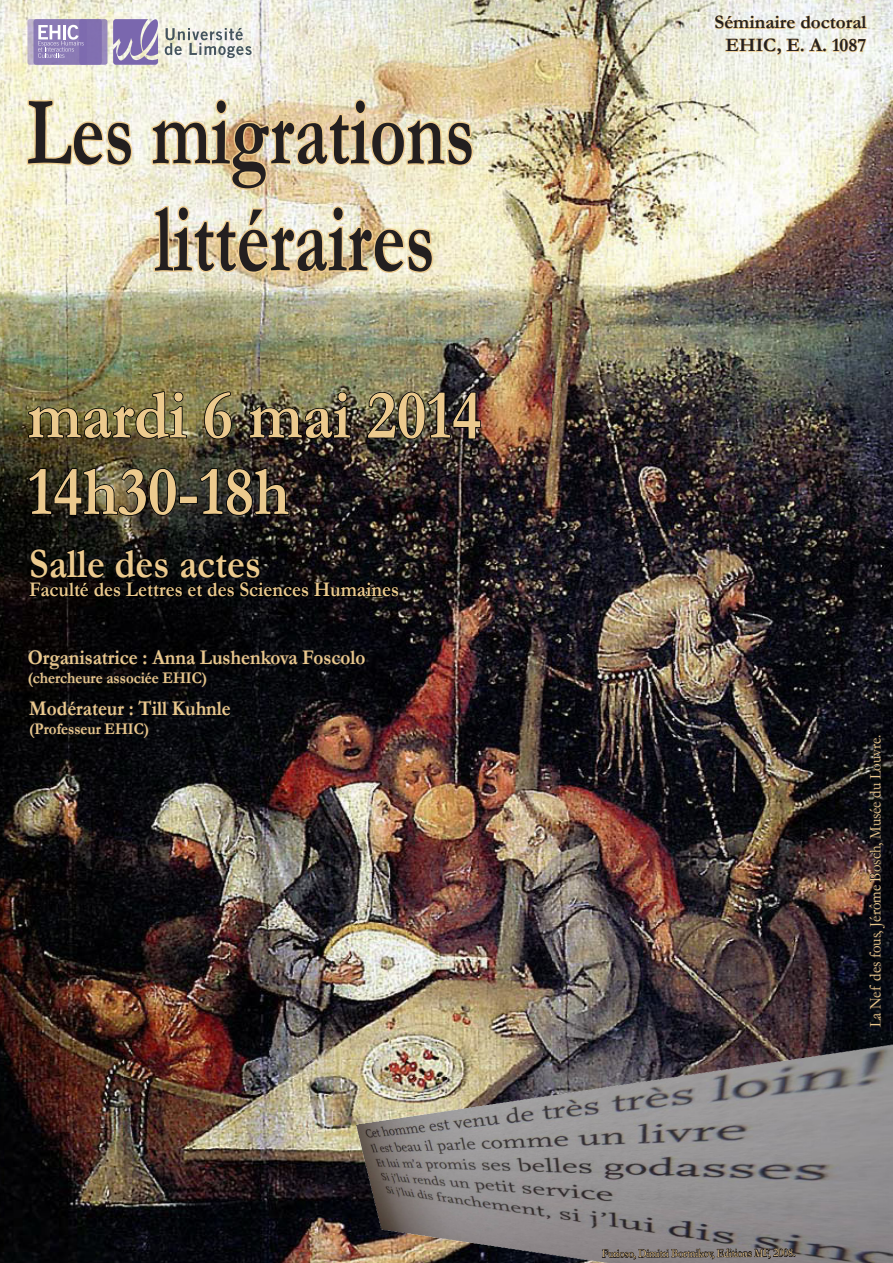
<style>
.page{position:relative;width:893px;height:1263px;background:#fff}
.page>*{position:absolute;margin:0;border:0;box-sizing:border-box;transform-origin:0 0}
.t1{font:700 98.1px/106.9px "Garamond";color:#231f20;scale:.72 1}
.t2{font:700 70.05px/76.3px "Garamond";color:#ecca8e;scale:.91 1}
.t3{font:700 42px "Garamond";color:#ecca8e;scale:.91 1}
.t4{font:700 21px "Garamond";color:#ecca8e;scale:.91 1}
.t5{font:700 19.05px/23px "Garamond";color:#231f20;text-align:center}
.t6{font:700 16.35px "Garamond";color:#ecca8e;scale:.91 1}
.t7{font:16.35px "Garamond";color:#ecca8e;scale:.91 1}
.t8{font:11.7px "Garamond";letter-spacing:-.005em;color:#ecca8e;scale:.91 1}
</style>
<div class="page">
<img style="left:0;top:0;width:893px;height:1263px">
<img style="left:482px;top:1033px;width:411px;height:230px">
<svg style="left:714px;top:6px;width:154px;height:50px"></svg>
<svg style="left:867px;top:734px;width:19px;height:294px;background:#171518"></svg>
<svg style="left:601px;top:1206px;width:195px;height:56px;background:#7c7879"></svg>
<img style="left:25px;top:0;width:457px;height:1263px">
<p class="t1" style="left:155px;top:80px;width:446px;text-indent:-128px">Les migrations littéraires</p>
<p class="t2" style="left:28px;top:378px;width:500px">mardi 6 mai 2014<br>14h30-18h</p>
<p class="t3" style="left:29px;top:535px;width:256px">Salle des actes</p>
<p class="t4" style="left:29px;top:575px;width:408px">Faculté des Lettres et des Sciences Humaines</p>
<p class="t4" style="left:28px;top:643px;width:372px">Organisatrice : Anna Lushenkova Foscolo</p>
<p class="t6" style="left:28px;top:667px;width:199px">(chercheure associée EHIC)</p>
<p class="t4" style="left:29px;top:694px;width:223px">Modérateur : Till Kuhnle</p>
<p class="t6" style="left:29px;top:717px;width:133px">(Professeur EHIC)</p>
<p class="t5" style="left:715px;top:11px;width:153px">Séminaire doctoral<br>EHIC, E. A. 1087</p>
<p class="t7" style="left:864px;top:1027px;width:323px;rotate:-90deg">La Nef des fous, Jérôme Bosch, Musée du Louvre.</p>
<p class="t8" style="left:602px;top:1245px;width:214px">Furioso, Dimitri Bortnikov, Editions MF, 2008.</p>
</div>
